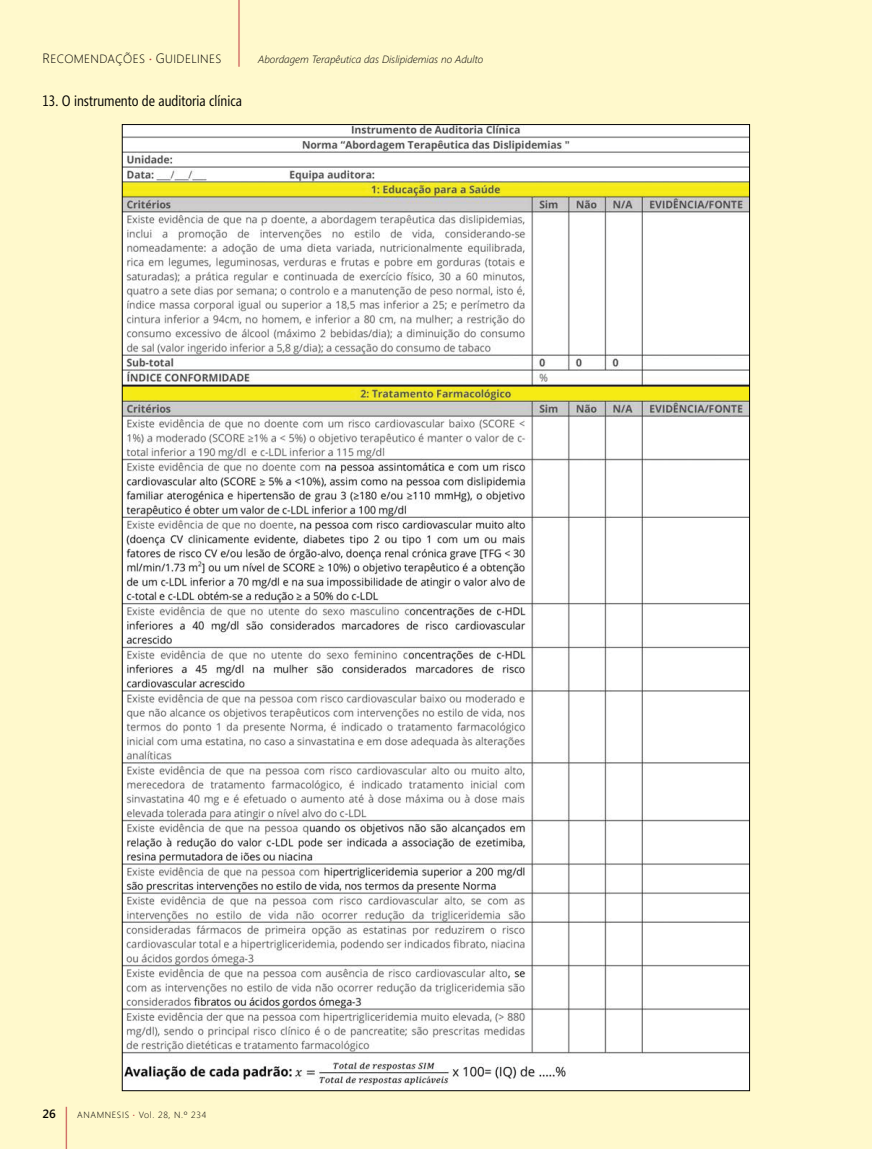
<style>
.page{position:relative;width:872px;height:1149px;background:#fff}
.page>*{position:absolute;margin:0;border:0;box-sizing:border-box;transform-origin:0 0}
.t1{font:200 81px "Helvetica Neue";color:#be313a;scale:.56 1}
.t2{font:200 45px "Helvetica Neue";color:#be313a}
.t3{font:15px "Segoe Condensed";color:#000}
.t4{font:300 12px "Segoe";letter-spacing:.03em;color:#000}
.t5{font:600 12px "Segoe";color:#000}
.t6{font:italic 300 10.5px "Segoe";color:#000}
.t7{font:300 9px "Segoe";letter-spacing:.07em;color:#000}
.s1{font-size:13.5px}
.s2{font-weight:600;color:#be313a}
</style>
<div class="page">
<div style="left:0;top:0;width:872px;height:1148px;background:#fff9cc"></div>
<img style="left:124px;top:126px;width:624px;height:962px">
<p class="t4" style="left:43px;top:52px;width:180px"><span class="s1">R</span>ECOMENDAÇÕES <span class="s2">·</span> <span class="s1">G</span>UIDELINES</p>
<h1 class="t1" style="left:234px;top:-26px;width:19px">|</h1>
<h3 class="t3" style="left:43px;top:92px;width:201px">13. O instrumento de auditoria clínica</h3>
<p class="t6" style="left:258px;top:53px;width:227px">Abordagem Terapêutica das Dislipidemias no Adulto</p>
<p class="t5" style="left:43px;top:1106px;width:15px">26</p>
<h2 class="t2" style="left:62px;top:1099px;width:11px">|</h2>
<p class="t7" style="left:77px;top:1108px;width:131px">ANAMNESIS <span class="s2">·</span> Vol. 28, N.º 234</p>
</div>
